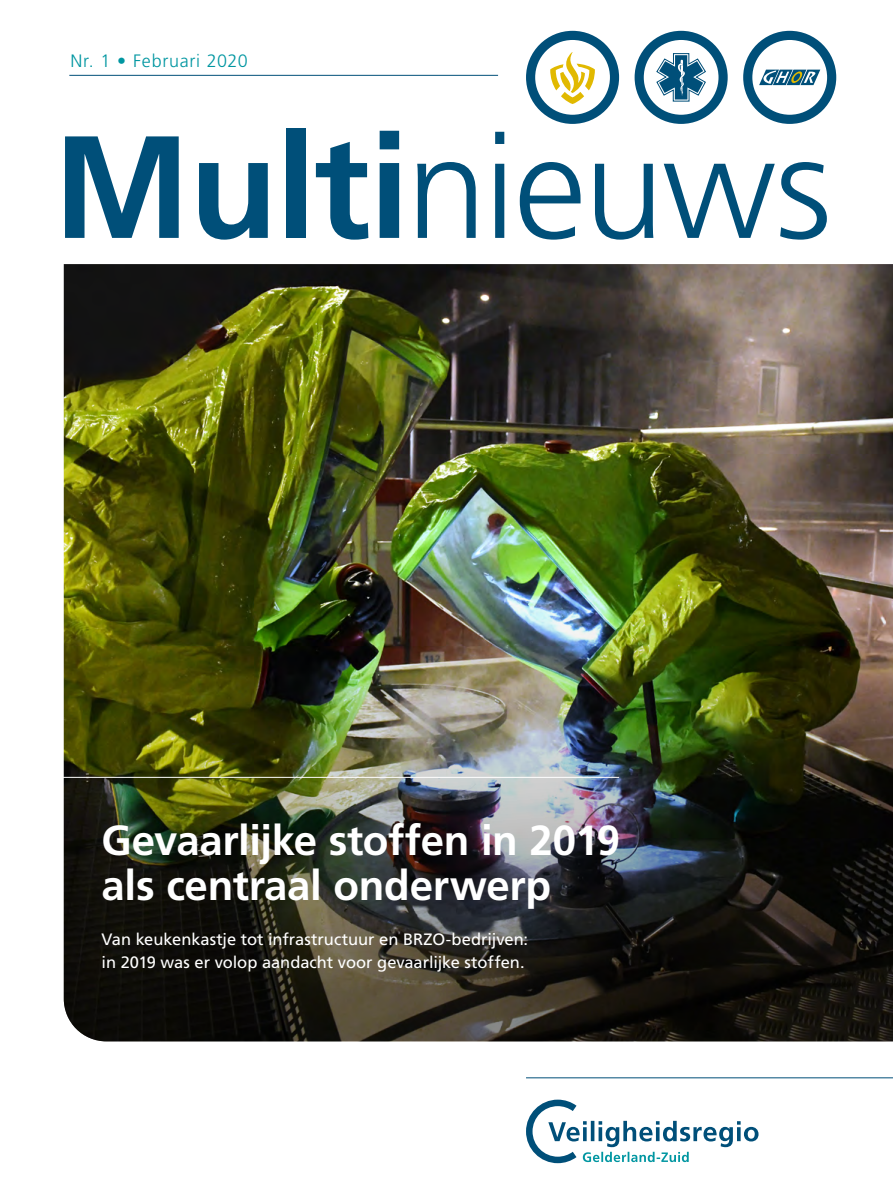
<style>
.page{position:relative;width:893px;height:1191px;background:#fff}
.page>*{position:absolute;margin:0;border:0;box-sizing:border-box;transform-origin:0 0}
.t1{font:300 145.35px "Frutiger";letter-spacing:-.015em;color:#004f79}
.t2{font:700 42px/45px "Frutiger";letter-spacing:-.01em;color:#fff}
.t3{font:300 18px "Frutiger";letter-spacing:.04em;color:#0096a1}
.t4{font:16.5px/22.5px "Frutiger";letter-spacing:-.005em;color:#fff}
.s1{font-weight:700}
</style>
<div class="page">
<img style="left:64px;top:264px;width:829px;height:24px">
<img style="left:64px;top:288px;width:829px;height:753px">
<hr style="left:69px;top:75px;width:429px;height:1px;background:#004f79">
<svg style="left:639px;top:35px;width:84px;height:84px"></svg>
<div style="left:635px;top:31px;width:93px;height:93px;border:9px solid #004f79;border-radius:50%"></div>
<svg style="left:656px;top:53px;width:50px;height:49px"></svg>
<svg style="left:531px;top:35px;width:83px;height:84px"></svg>
<div style="left:526px;top:31px;width:93px;height:93px;border:9px solid #004f79;border-radius:50%"></div>
<svg style="left:550px;top:52px;width:45px;height:52px"></svg>
<svg style="left:748px;top:35px;width:84px;height:84px"></svg>
<div style="left:743px;top:31px;width:93px;height:93px;border:9px solid #004f79;border-radius:50%"></div>
<svg style="left:759px;top:70px;width:61px;height:15px"></svg>
<svg style="left:526px;top:1099px;width:232px;height:65px"></svg>
<hr style="left:526px;top:1077px;width:367px;height:1px;background:#004f79">
<hr style="left:10px;top:777px;width:609px;height:1px;background:#fff">
<p class="t3" style="left:70px;top:50px;width:179px">Nr. 1 • Februari 2020</p>
<h1 class="t1" style="left:53px;top:105px;width:780px"><span class="s1">Multi</span>nieuws</h1>
<h2 class="t2" style="left:102px;top:818px;width:520px">Gevaarlijke stoffen in 2019 als centraal onderwerp</h2>
<p class="t4" style="left:102px;top:928px;width:428px">Van keukenkastje tot infrastructuur en BRZO-bedrijven: in 2019 was er volop aandacht voor gevaarlijke stoffen.</p>
</div>
